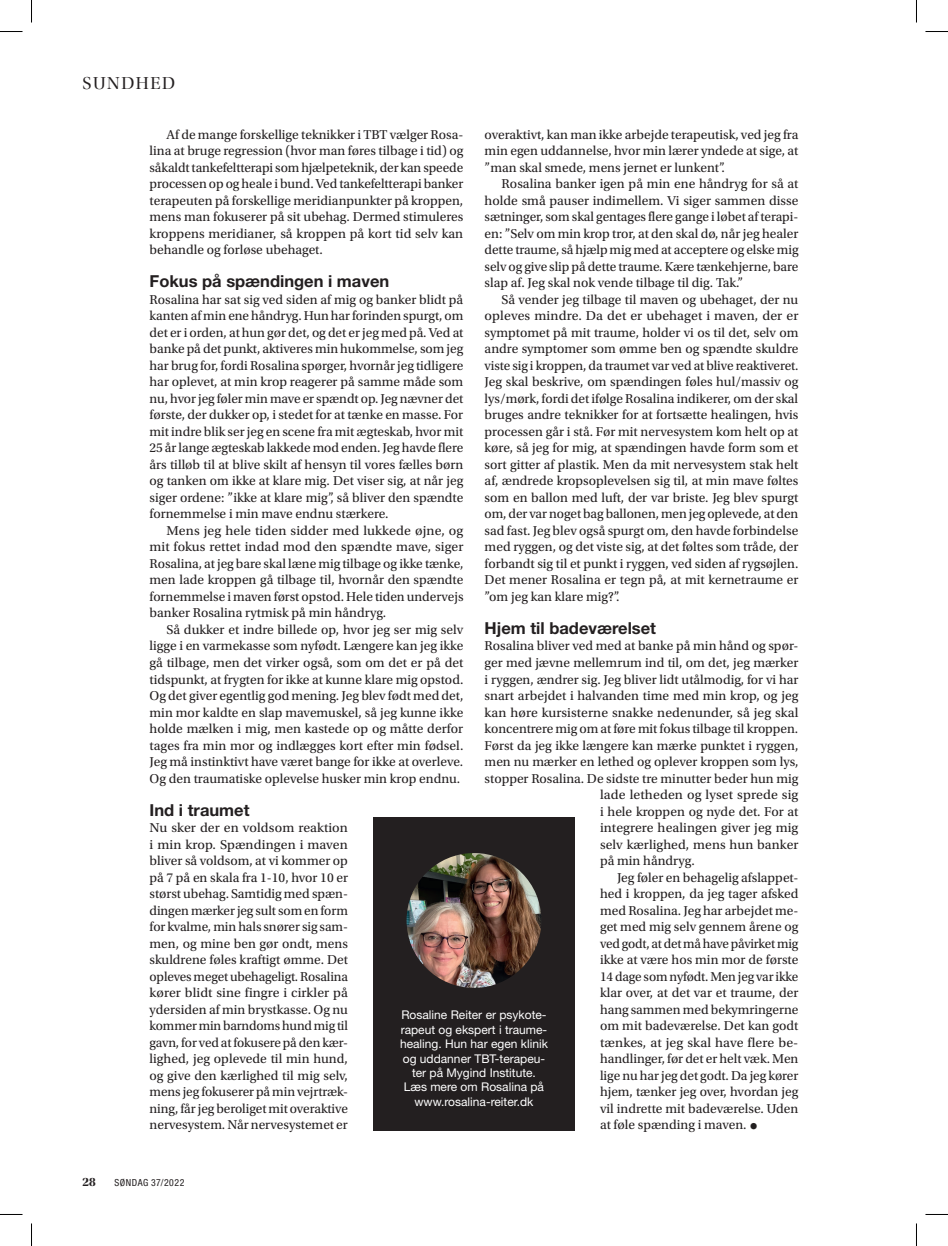
<style>
.page{position:relative;width:948px;height:1246px;background:#fff}
.page>*{position:absolute;margin:0;border:0;box-sizing:border-box;transform-origin:0 0}
._00-head-run{font:18px "Utopia Std Disp";letter-spacing:.085em;color:#231f20}
._20-body_Crosshead{font:700 16.5px "Helvetica Neue LT Com";color:#231f20}
._20-body{font:13.5px/16.5px "Utopia Std";color:#231f20;text-align:justify}
._20-body_No_indent{font:13.5px/16.5px "Utopia Std";color:#231f20;text-align:justify}
.t1{font:12.75px "Utopia Std Bold Disp";color:#231f20}
._60-box_Body{font:12px/14.4px "Helvetica Neue LT Com";color:#fff;text-align:center}
.t2{font:condensed 9.75px "Helvetica Neue LT Com";letter-spacing:.055em;color:#231f20}
.s1{font-size:21px}
</style>
<div class="page">
<div style="left:373px;top:817px;width:201px;height:313px;background:#231f20"></div>
<img style="left:406px;top:852px;width:135px;height:135px;border-radius:67px">
<svg style="left:0;top:31px;width:22px;height:1px"></svg>
<svg style="left:925px;top:31px;width:22px;height:1px"></svg>
<svg style="left:31px;top:0;width:1px;height:22px"></svg>
<svg style="left:31px;top:1223px;width:1px;height:22px"></svg>
<svg style="left:916px;top:0;width:1px;height:22px"></svg>
<svg style="left:916px;top:1223px;width:1px;height:22px"></svg>
<p class="_00-head-run" style="left:83px;top:73px;width:94px">SUNDHED</p>
<p class="_20-body" style="left:149px;top:126px;width:315px;text-indent:17px">Af de mange forskellige teknikker i TBT vælger Rosa&shy;lina at bruge regression (hvor man føres tilbage i tid) og såkaldt tankefeltterapi som hjælpeteknik, der kan speede processen op og heale i bund. Ved tankefeltterapi banker terapeuten på forskellige meridianpunkter på kroppen, mens man fokuserer på sit ubehag. Dermed stimuleres kroppens meridianer, så kroppen på kort tid selv kan behandle og forløse ubehaget.</p>
<p class="_20-body_Crosshead" style="left:149px;top:271px;width:241px">Fokus på spændingen i maven</p>
<p class="_20-body_No_indent" style="left:149px;top:291px;width:315px">Rosalina har sat sig ved siden af mig og banker blidt på kanten af min ene håndryg. Hun har forinden spurgt, om det er i orden, at hun gør det, og det er jeg med på. Ved at banke på det punkt, aktiveres min hukommelse, som jeg har brug for, fordi Rosalina spørger, hvornår jeg tidligere har oplevet, at min krop reagerer på samme måde som nu, hvor jeg føler min mave er spændt op. Jeg nævner det første, der dukker op, i stedet for at tænke en masse. For mit indre blik ser jeg en scene fra mit ægteskab, hvor mit 25 år lange ægteskab lakkede mod enden. Jeg havde flere års tilløb til at blive skilt af hensyn til vores fælles børn og tanken om ikke at klare mig. Det viser sig, at når jeg siger ordene: ”ikke at klare mig”, så bliver den spændte fornemmelse i min mave endnu stærkere.</p>
<p class="_20-body" style="left:149px;top:522px;width:315px;text-indent:17px">Mens jeg hele tiden sidder med lukkede øjne, og mit fokus rettet indad mod den spændte mave, siger Rosalina, at jeg bare skal læne mig tilbage og ikke tænke, men lade kroppen gå tilbage til, hvornår den spændte fornemmelse i maven først opstod. Hele tiden undervejs banker Rosalina rytmisk på min håndryg.</p>
<p class="_20-body" style="left:149px;top:621px;width:315px;text-indent:17px">Så dukker et indre billede op, hvor jeg ser mig selv ligge i en varmekasse som nyfødt. Længere kan jeg ikke gå tilbage, men det virker også, som om det er på det tidspunkt, at frygten for ikke at kunne klare mig opstod.<br>Og det giver egentlig god mening. Jeg blev født med det, min mor kaldte en slap mavemuskel, så jeg kunne ikke holde mælken i mig, men kastede op og måtte derfor tages fra min mor og indlægges kort efter min fødsel.<br>Jeg må instinktivt have været bange for ikke at overleve.<br>Og den traumatiske oplevelse husker min krop endnu.</p>
<p class="_20-body_Crosshead" style="left:149px;top:799px;width:101px">Ind i traumet</p>
<p class="_20-body_No_indent" style="left:149px;top:819px;width:200px">Nu sker der en voldsom reaktion i min krop. Spændingen i maven bliver så voldsom, at vi kommer op på 7 på en skala fra 1-10, hvor 10 er størst ubehag. Samtidig med spæn&shy;dingen mærker jeg sult som en form for kvalme, min hals snører sig sam&shy;men, og mine ben gør ondt, mens skuldrene føles kraftigt ømme. Det opleves meget ubehageligt. Rosalina kører blidt sine fingre i cirkler på ydersiden af min brystkasse. Og nu kommer min barndoms hund mig til gavn, for ved at fokusere på den kær&shy;lighed, jeg oplevede til min hund, og give den kærlighed til mig selv, mens jeg fokuserer på min vejrtræk&shy;ning, får jeg beroliget mit overaktive nervesystem. Når nervesystemet er</p>
<p class="_20-body_No_indent" style="left:484px;top:126px;width:315px">overaktivt, kan man ikke arbejde terapeutisk, ved jeg fra min egen uddannelse, hvor min lærer yndede at sige, at ”man skal smede, mens jernet er lunkent”.</p>
<p class="_20-body" style="left:484px;top:176px;width:315px;text-indent:17px">Rosalina banker igen på min ene håndryg for så at holde små pauser indimellem. Vi siger sammen disse sætninger, som skal gentages flere gange i løbet af terapi&shy;en: ”Selv om min krop tror, at den skal dø, når jeg healer dette traume, så hjælp mig med at acceptere og elske mig selv og give slip på dette traume. Kære tænkehjerne, bare slap af. Jeg skal nok vende tilbage til dig. Tak.”</p>
<p class="_20-body" style="left:484px;top:291px;width:315px;text-indent:17px">Så vender jeg tilbage til maven og ubehaget, der nu opleves mindre. Da det er ubehaget i maven, der er symptomet på mit traume, holder vi os til det, selv om andre symptomer som ømme ben og spændte skuldre viste sig i kroppen, da traumet var ved at blive reaktiveret.<br>Jeg skal beskrive, om spændingen føles hul/massiv og lys/mørk, fordi det ifølge Rosalina indikerer, om der skal bruges andre teknikker for at fortsætte healingen, hvis processen går i stå. Før mit nervesystem kom helt op at køre, så jeg for mig, at spændingen havde form som et sort gitter af plastik. Men da mit nervesystem stak helt af, ændrede kropsoplevelsen sig til, at min mave føltes som en ballon med luft, der var briste. Jeg blev spurgt om, der var noget bag ballonen, men jeg oplevede, at den sad fast. Jeg blev også spurgt om, den havde forbindelse med ryggen, og det viste sig, at det føltes som tråde, der forbandt sig til et punkt i ryggen, ved siden af rygsøjlen.<br>Det mener Rosalina er tegn på, at mit kernetraume er ”om jeg kan klare mig?”.</p>
<p class="_20-body_Crosshead" style="left:484px;top:617px;width:173px">Hjem til badeværelset</p>
<p class="_20-body_No_indent" style="left:484px;top:638px;width:315px">Rosalina bliver ved med at banke på min hånd og spør-</p>
<p class="_20-body_No_indent" style="left:484px;top:654px;width:315px">ger med jævne mellemrum ind til, om det, jeg mærker</p>
<p class="_20-body_No_indent" style="left:484px;top:671px;width:315px">i ryggen, ændrer sig. Jeg bliver lidt utålmodig, for vi har</p>
<p class="_20-body_No_indent" style="left:484px;top:687px;width:315px">snart arbejdet i halvanden time med min krop, og jeg</p>
<p class="_20-body_No_indent" style="left:484px;top:704px;width:315px">kan høre kursisterne snakke nedenunder, så jeg skal</p>
<p class="_20-body_No_indent" style="left:484px;top:720px;width:315px">koncentrere mig om at føre mit fokus tilbage til kroppen.</p>
<p class="_20-body_No_indent" style="left:484px;top:737px;width:315px">Først da jeg ikke længere kan mærke punktet i ryggen,</p>
<p class="_20-body_No_indent" style="left:484px;top:753px;width:315px">men nu mærker en lethed og oplever kroppen som lys,</p>
<p class="_20-body_No_indent" style="left:484px;top:770px;width:315px">stopper Rosalina. De sidste tre minutter beder hun mig</p>
<p class="_20-body_No_indent" style="left:600px;top:786px;width:200px">lade letheden og lyset sprede sig</p>
<p class="_20-body_No_indent" style="left:600px;top:803px;width:200px">i hele kroppen og nyde det. For at</p>
<p class="_20-body_No_indent" style="left:600px;top:819px;width:200px">integrere healingen giver jeg mig</p>
<p class="_20-body_No_indent" style="left:600px;top:836px;width:200px">selv kærlighed, mens hun banker</p>
<p class="_20-body_No_indent" style="left:600px;top:852px;width:96px">på min håndryg.</p>
<p class="_20-body" style="left:600px;top:869px;width:200px;text-indent:17px">Jeg føler en behagelig afslappet&shy;hed i kroppen, da jeg tager afsked med Rosalina. Jeg har arbejdet me&shy;get med mig selv gennem årene og ved godt, at det må have påvirket mig ikke at være hos min mor de første 14 dage som nyfødt. Men jeg var ikke klar over, at det var et traume, der hang sammen med bekymringerne om mit badeværelse. Det kan godt tænkes, at jeg skal have flere be&shy;handlinger, før det er helt væk. Men lige nu har jeg det godt. Da jeg kører hjem, tænker jeg over, hvordan jeg vil indrette mit badeværelse. Uden at føle spænding i maven. <span class="s1">•</span></p>
<p class="_60-box_Body" style="left:400px;top:1007px;width:149px">Rosaline Reiter er psykote&shy;rapeut og ekspert i traume&shy;healing. Hun har egen klinik og uddanner TBT-terapeu&shy;ter på Mygind Institute.<br>Læs mere om Rosalina på www.rosalina-reiter.dk</p>
<p class="t1" style="left:83px;top:1174px;width:15px">28</p>
<p class="t2" style="left:114px;top:1176px;width:71px">SØNDAG 37/2022</p>
</div>
